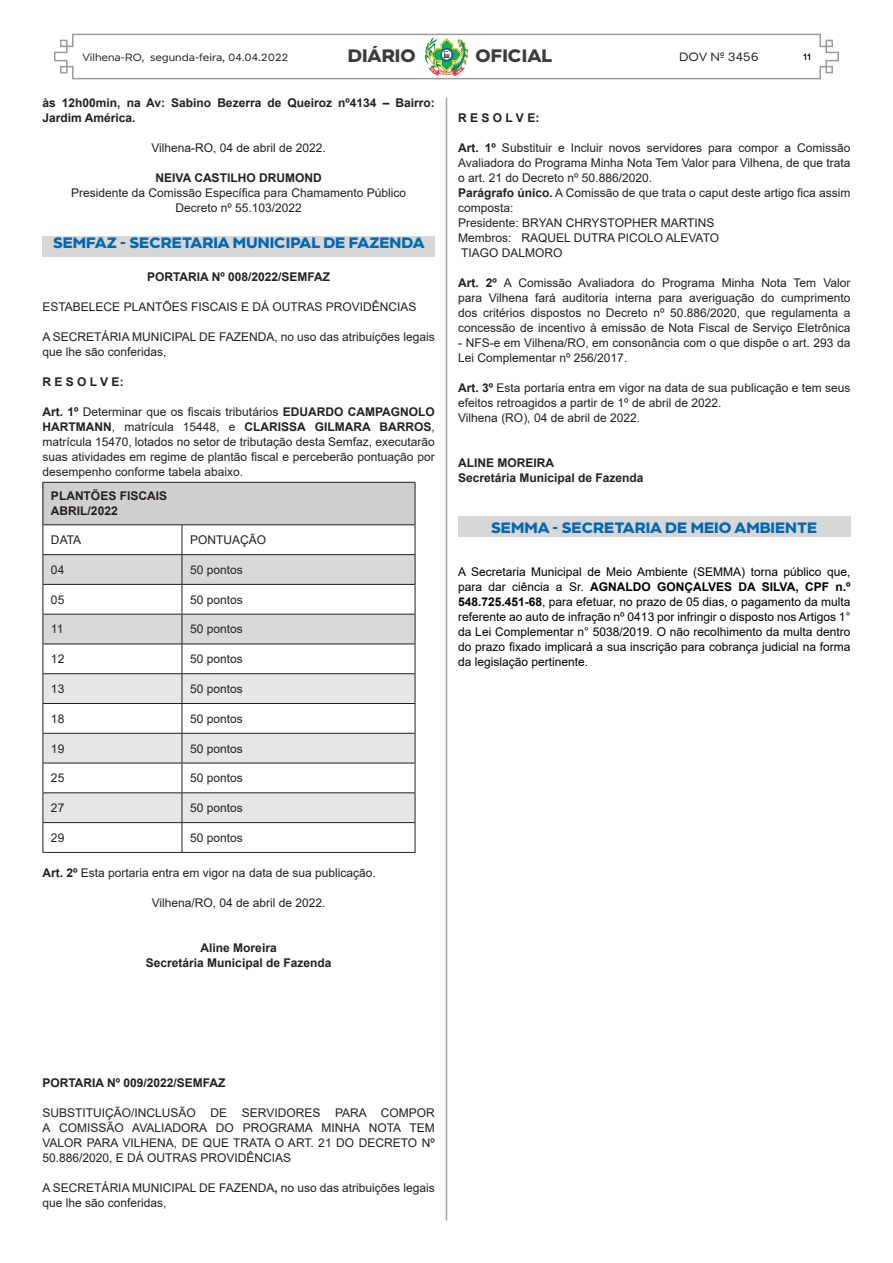
<style>
.page{position:relative;width:893px;height:1263px;background:#fff}
.page>*{position:absolute;margin:0;border:0;box-sizing:border-box;transform-origin:0 0}
.t1{font:700 18px "Modica";color:#3c3a3b}
.TÍTULO{font:700 15px "Modica";color:#0068b1}
.t2{font:12px/15px "Arial";color:#231f20}
.t3{font:12px/15px "Arial";color:#000;text-align:justify}
.t4{font:700 12px/15px "Arial";color:#231f20}
.t5{font:12px "Modica";color:#231f20}
.t6{font:10.5px "Modica";color:#231f20}
.t7{font:500 9px "Modica";color:#000}
.s1{font-weight:700}
</style>
<div class="page">
<svg style="left:54px;top:33px;width:785px;height:47px"></svg>
<img style="left:425px;top:37px;width:42px;height:39px">
<hr style="left:446px;top:98px;width:1px;height:1122px;background:#a4a3a3">
<div style="left:43px;top:482px;width:372px;height:43px;background:#d0cece"></div>
<hr style="left:43px;top:482px;width:139px;height:1px;background:#231f20">
<hr style="left:43px;top:483px;width:1px;height:41px;background:#231f20">
<hr style="left:182px;top:482px;width:233px;height:1px;background:#231f20">
<hr style="left:415px;top:483px;width:1px;height:41px;background:#231f20">
<hr style="left:43px;top:524px;width:139px;height:1px;background:#231f20">
<hr style="left:182px;top:524px;width:233px;height:1px;background:#231f20">
<svg style="left:43px;top:525px;width:373px;height:327px"></svg>
<hr style="left:43px;top:584px;width:139px;height:1px;background:#231f20">
<hr style="left:182px;top:584px;width:233px;height:1px;background:#231f20">
<hr style="left:43px;top:614px;width:139px;height:1px;background:#231f20">
<hr style="left:182px;top:614px;width:233px;height:1px;background:#231f20">
<hr style="left:43px;top:643px;width:139px;height:1px;background:#231f20">
<hr style="left:182px;top:643px;width:233px;height:1px;background:#231f20">
<hr style="left:43px;top:673px;width:139px;height:1px;background:#231f20">
<hr style="left:182px;top:673px;width:233px;height:1px;background:#231f20">
<hr style="left:43px;top:792px;width:139px;height:1px;background:#231f20">
<hr style="left:182px;top:792px;width:233px;height:1px;background:#231f20">
<hr style="left:43px;top:822px;width:139px;height:1px;background:#231f20">
<hr style="left:182px;top:822px;width:233px;height:1px;background:#231f20">
<hr style="left:43px;top:852px;width:139px;height:1px;background:#231f20">
<hr style="left:182px;top:852px;width:233px;height:1px;background:#231f20">
<div style="left:43px;top:236px;width:392px;height:20px;background:#d9d6d7"></div>
<div style="left:458px;top:517px;width:392px;height:20px;background:#d9d6d7"></div>
<p class="t6" style="left:82px;top:51px;width:207px">Vilhena-RO, segunda-feira, 04.04.2022</p>
<h1 class="t1" style="left:348px;top:44px;width:69px">DIÁRIO</h1>
<h1 class="t1" style="left:476px;top:44px;width:78px">OFICIAL</h1>
<p class="t5" style="left:679px;top:50px;width:81px">DOV Nº 3456</p>
<p class="t7" style="left:803px;top:51px;width:10px">11</p>
<p class="t4" style="left:43px;top:95px;width:394px">às 12h00min, na Av: Sabino Bezerra de Queiroz nº4134 – Bairro:<br>Jardim América.</p>
<p class="t2" style="left:151px;top:140px;width:176px">Vilhena-RO, 04 de abril de 2022.</p>
<p class="t4" style="left:156px;top:170px;width:167px">NEIVA CASTILHO DRUMOND</p>
<p class="t2" style="left:71px;top:185px;width:336px">Presidente da Comissão Específica para Chamamento Público</p>
<p class="t2" style="left:175px;top:200px;width:128px">Decreto nº 55.103/2022</p>
<p class="t4" style="left:458px;top:110px;width:83px">R E S O L V E:</p>
<p class="t2" style="left:458px;top:140px;width:394px;text-align:justify"><span class="s1">Art. 1º</span> Substituir e Incluir novos servidores para compor a Comissão Avaliadora do Programa Minha Nota Tem Valor para Vilhena, de que trata o art. 21 do Decreto nº 50.886/2020.</p>
<p class="t2" style="left:458px;top:185px;width:394px"><span class="s1">Parágrafo único.</span> A Comissão de que trata o caput deste artigo fica assim composta:</p>
<p class="t2" style="left:458px;top:215px;width:258px">Presidente: BRYAN CHRYSTOPHER MARTINS</p>
<p class="t2" style="left:458px;top:230px;width:262px">Membros: RAQUEL DUTRA PICOLO ALEVATO</p>
<p class="t2" style="left:461px;top:245px;width:103px">TIAGO DALMORO</p>
<p class="t2" style="left:458px;top:275px;width:394px;text-align:justify"><span class="s1">Art. 2º</span> A Comissão Avaliadora do Programa Minha Nota Tem Valor para Vilhena fará auditoria interna para averiguação do cumprimento dos critérios dispostos no Decreto nº 50.886/2020, que regulamenta a concessão de incentivo à emissão de Nota Fiscal de Serviço Eletrônica</p>
<p class="t2" style="left:458px;top:335px;width:394px">- NFS-e em Vilhena/RO, em consonância com o que dispõe o art. 293 da<br>Lei Complementar nº 256/2017.</p>
<p class="t2" style="left:458px;top:380px;width:394px"><span class="s1">Art. 3º</span> Esta portaria entra em vigor na data de sua publicação e tem seus efeitos retroagidos a partir de 1º de abril de 2022.</p>
<p class="t2" style="left:458px;top:410px;width:183px">Vilhena (RO), 04 de abril de 2022.</p>
<p class="t4" style="left:458px;top:455px;width:97px">ALINE MOREIRA</p>
<p class="t4" style="left:458px;top:470px;width:187px">Secretária Municipal de Fazenda</p>
<p class="TÍTULO" style="left:53px;top:233px;width:119px">SEMFAZ - SECRETARIA</p>
<p class="TÍTULO" style="left:233px;top:233px;width:159px">MUNICIPAL DE FAZENDA</p>
<p class="t4" style="left:147px;top:269px;width:185px">PORTARIA Nº 008/2022/SEMFAZ</p>
<p class="t2" style="left:43px;top:299px;width:375px">ESTABELECE PLANTÕES FISCAIS E DÁ OUTRAS PROVIDÊNCIAS</p>
<p class="t2" style="left:43px;top:329px;width:394px">A SECRETÁRIA MUNICIPAL DE FAZENDA, no uso das atribuições legais que lhe são conferidas,</p>
<p class="t4" style="left:43px;top:374px;width:83px">R E S O L V E:</p>
<p class="t2" style="left:43px;top:404px;width:394px;text-align:justify"><span class="s1">Art. 1º</span> Determinar que os fiscais tributários <span class="s1">EDUARDO CAMPAGNOLO HARTMANN</span>, matrícula 15448, e <span class="s1">CLARISSA GILMARA BARROS</span>, matrícula 15470, lotados no setor de tributação desta Semfaz, executarão suas atividades em regime de plantão fiscal e perceberão pontuação por desempenho conforme tabela abaixo.</p>
<p class="t4" style="left:51px;top:489px;width:118px">PLANTÕES FISCAIS</p>
<p class="t4" style="left:51px;top:504px;width:68px">ABRIL/2022</p>
<p class="t2" style="left:51px;top:532px;width:32px">DATA</p>
<p class="t2" style="left:190px;top:532px;width:78px">PONTUAÇÃO</p>
<p class="t2" style="left:51px;top:562px;width:15px">04</p>
<p class="t2" style="left:190px;top:562px;width:54px">50 pontos</p>
<p class="t2" style="left:51px;top:592px;width:15px">05</p>
<p class="t2" style="left:190px;top:592px;width:54px">50 pontos</p>
<p class="t2" style="left:51px;top:622px;width:14px">11</p>
<p class="t2" style="left:190px;top:622px;width:54px">50 pontos</p>
<p class="t2" style="left:51px;top:651px;width:15px">12</p>
<p class="t2" style="left:190px;top:651px;width:54px">50 pontos</p>
<p class="t2" style="left:51px;top:681px;width:15px">13</p>
<p class="t2" style="left:190px;top:681px;width:54px">50 pontos</p>
<p class="t2" style="left:51px;top:711px;width:15px">18</p>
<p class="t2" style="left:190px;top:711px;width:54px">50 pontos</p>
<p class="t2" style="left:51px;top:741px;width:15px">19</p>
<p class="t2" style="left:190px;top:741px;width:54px">50 pontos</p>
<p class="t2" style="left:51px;top:770px;width:15px">25</p>
<p class="t2" style="left:190px;top:770px;width:54px">50 pontos</p>
<p class="t2" style="left:51px;top:800px;width:15px">27</p>
<p class="t2" style="left:190px;top:800px;width:54px">50 pontos</p>
<p class="t2" style="left:51px;top:830px;width:15px">29</p>
<p class="t2" style="left:190px;top:830px;width:54px">50 pontos</p>
<p class="t2" style="left:43px;top:865px;width:335px"><span class="s1">Art. 2º</span> Esta portaria entra em vigor na data de sua publicação.</p>
<p class="t2" style="left:152px;top:895px;width:175px">Vilhena/RO, 04 de abril de 2022.</p>
<p class="t4" style="left:201px;top:940px;width:78px">Aline Moreira</p>
<p class="t4" style="left:146px;top:955px;width:187px">Secretária Municipal de Fazenda</p>
<p class="TÍTULO" style="left:491px;top:518px;width:328px">SEMMA - SECRETARIA DE MEIO AMBIENTE</p>
<p class="t3" style="left:458px;top:565px;width:394px">A Secretaria Municipal de Meio Ambiente (SEMMA) torna público que, para dar ciência a Sr. <span class="s1">AGNALDO GONÇALVES DA SILVA, CPF n.º 548.725.451-68</span>, para efetuar, no prazo de 05 dias, o pagamento da multa referente ao auto de infração nº 0413 por infringir o disposto nos Artigos 1° da Lei Complementar n° 5038/2019. O não recolhimento da multa dentro do prazo fixado implicará a sua inscrição para cobrança judicial na forma da legislação pertinente.</p>
<p class="t4" style="left:43px;top:1075px;width:185px">PORTARIA Nº 009/2022/SEMFAZ</p>
<p class="t2" style="left:43px;top:1105px;width:394px;text-align:justify">SUBSTITUIÇÃO/INCLUSÃO DE SERVIDORES PARA COMPOR A COMISSÃO AVALIADORA DO PROGRAMA MINHA NOTA TEM VALOR PARA VILHENA, DE QUE TRATA O ART. 21 DO DECRETO Nº 50.886/2020, E DÁ OUTRAS PROVIDÊNCIAS</p>
<p class="t2" style="left:43px;top:1180px;width:394px">A SECRETÁRIA MUNICIPAL DE FAZENDA<span class="s1">,</span> no uso das atribuições legais que lhe são conferidas,</p>
</div>
